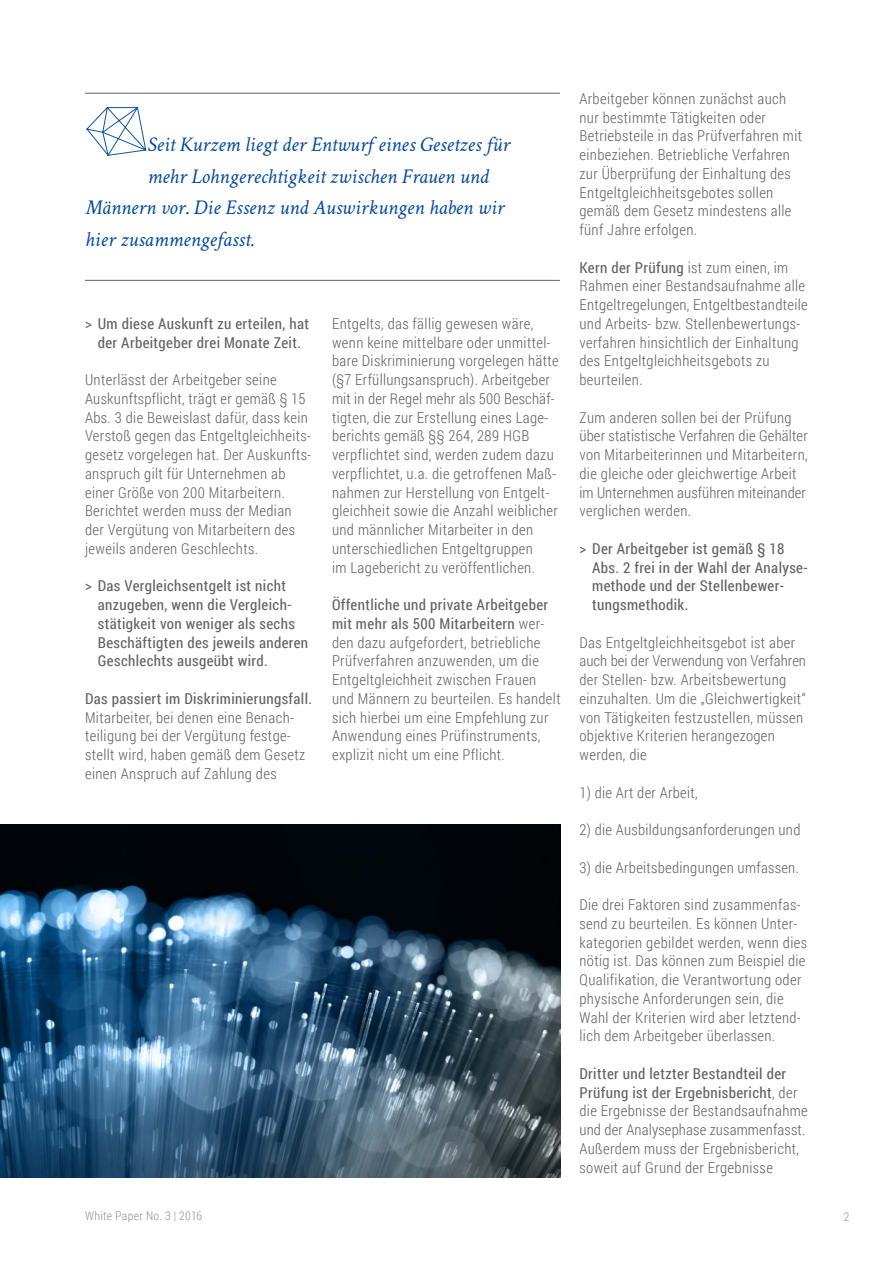
<style>
.page{position:relative;width:893px;height:1263px;background:#fff}
.page>*{position:absolute;margin:0;border:0;box-sizing:border-box;transform-origin:0 0}
.t1{font:italic 21px "Crimson Text";color:#0049a4}
.t2{font:300 15px/18.8px "Roboto Condensed";letter-spacing:.025em;color:#636366}
.t3{font:15px/18.8px "Roboto Condensed";letter-spacing:.025em;color:#636366}
.t4{font:300 12px "Roboto Condensed";letter-spacing:.03em;color:#939598}
.s1{font-weight:400}
</style>
<div class="page">
<hr style="left:85px;top:93px;width:475px;height:1px;background:#636366">
<hr style="left:85px;top:280px;width:475px;height:1px;background:#636366">
<svg style="left:86px;top:107px;width:61px;height:49px"></svg>
<img style="left:0;top:825px;width:561px;height:353px">
<h1 class="t1" style="left:147px;top:133px;width:364px">Seit Kurzem liegt der Entwurf eines Gesetzes für</h1>
<h1 class="t1" style="left:147px;top:164px;width:343px">mehr Lohngerechtigkeit zwischen Frauen und</h1>
<h1 class="t1" style="left:85px;top:196px;width:420px">Männern vor. Die Essenz und Auswirkungen haben wir</h1>
<h1 class="t1" style="left:85px;top:227px;width:170px">hier zusammengefasst.</h1>
<p class="t3" style="left:85px;top:314px;width:225px;text-align:center">&gt; Um diese Auskunft zu erteilen, hat der Arbeitgeber drei Monate Zeit.</p>
<p class="t2" style="left:85px;top:370px;width:228px">Unterlässt der Arbeitgeber seine Auskunftspflicht, trägt er gemäß § 15<br>Abs. 3 die Beweislast dafür, dass kein Verstoß gegen das Entgeltgleichheits&shy;gesetz vorgelegen hat. Der Auskunfts&shy;anspruch gilt für Unternehmen ab einer Größe von 200 Mitarbeitern.<br>Berichtet werden muss der Median der Vergütung von Mitarbeitern des jeweils anderen Geschlechts.</p>
<p class="t3" style="left:98px;top:576px;width:212px;text-indent:-13px">&gt; Das Vergleichsentgelt ist nicht anzugeben, wenn die Vergleich&shy;stätigkeit von weniger als sechs<br>Beschäftigten des jeweils anderen<br>Geschlechts ausgeübt wird.</p>
<p class="t3" style="left:85px;top:689px;width:229px">Das passiert im Diskriminierungsfall.</p>
<p class="t2" style="left:85px;top:707px;width:222px">Mitarbeiter, bei denen eine Benach&shy;teiligung bei der Vergütung festge&shy;stellt wird, haben gemäß dem Gesetz einen Anspruch auf Zahlung des</p>
<p class="t2" style="left:332px;top:314px;width:228px">Entgelts, das fällig gewesen wäre, wenn keine mittelbare oder unmittel&shy;bare Diskriminierung vorgelegen hätte (§7 Erfüllungsanspruch). Arbeitgeber mit in der Regel mehr als 500 Beschäf&shy;tigten, die zur Erstellung eines Lage&shy;berichts gemäß §§ 264, 289 HGB verpflichtet sind, werden zudem dazu verpflichtet, u.a. die getroffenen Maß&shy;nahmen zur Herstellung von Entgelt&shy;gleichheit sowie die Anzahl weiblicher und männlicher Mitarbeiter in den unterschiedlichen Entgeltgruppen<br>im Lagebericht zu veröffentlichen.</p>
<p class="t2" style="left:332px;top:595px;width:230px"><span class="s1">Öffentliche und private Arbeitgeber mit mehr als 500 Mitarbeitern</span> wer&shy;den dazu aufgefordert, betriebliche Prüfverfahren anzuwenden, um die Entgeltgleichheit zwischen Frauen und Männern zu beurteilen. Es handelt sich hierbei um eine Empfehlung zur Anwendung eines Prüfinstruments, explizit nicht um eine Pflicht.</p>
<p class="t2" style="left:579px;top:89px;width:224px">Arbeitgeber können zunächst auch nur bestimmte Tätigkeiten oder Betriebsteile in das Prüfverfahren mit einbeziehen. Betriebliche Verfahren zur Überprüfung der Einhaltung des Entgeltgleichheitsgebotes sollen gemäß dem Gesetz mindestens alle fünf Jahre erfolgen.</p>
<p class="t2" style="left:579px;top:257px;width:230px"><span class="s1">Kern der Prüfung</span> ist zum einen, im Rahmen einer Bestandsaufnahme alle Entgeltregelungen, Entgeltbestandteile und Arbeits- bzw. Stellenbewertungs&shy;verfahren hinsichtlich der Einhaltung des Entgeltgleichheitsgebots zu beurteilen.</p>
<p class="t2" style="left:579px;top:407px;width:230px">Zum anderen sollen bei der Prüfung über statistische Verfahren die Gehälter von Mitarbeiterinnen und Mitarbeitern, die gleiche oder gleichwertige Arbeit im Unternehmen ausführen miteinander verglichen werden.</p>
<p class="t3" style="left:592px;top:539px;width:217px;text-indent:-13px">&gt; Der Arbeitgeber ist gemäß § 18<br>Abs. 2 frei in der Wahl der Analyse&shy;methode und der Stellenbewer&shy;tungsmethodik.</p>
<p class="t2" style="left:579px;top:632px;width:228px">Das Entgeltgleichheitsgebot ist aber auch bei der Verwendung von Verfahren der Stellen- bzw. Arbeitsbewertung einzuhalten. Um die „Gleichwertigkeit“ von Tätigkeiten festzustellen, müssen objektive Kriterien herangezogen werden, die</p>
<p class="t2" style="left:579px;top:782px;width:120px">1) die Art der Arbeit,</p>
<p class="t2" style="left:579px;top:820px;width:222px">2) die Ausbildungsanforderungen und</p>
<p class="t2" style="left:579px;top:857px;width:221px">3) die Arbeitsbedingungen umfassen.</p>
<p class="t2" style="left:579px;top:895px;width:229px">Die drei Faktoren sind zusammenfas&shy;send zu beurteilen. Es können Unter&shy;kategorien gebildet werden, wenn dies nötig ist. Das können zum Beispiel die Qualifikation, die Verantwortung oder physische Anforderungen sein, die Wahl der Kriterien wird aber letztend&shy;lich dem Arbeitgeber überlassen.</p>
<p class="t2" style="left:579px;top:1064px;width:230px"><span class="s1">Dritter und letzter Bestandteil der Prüfung ist der Ergebnisbericht</span>, der die Ergebnisse der Bestandsaufnahme und der Analysephase zusammenfasst.<br>Außerdem muss der Ergebnisbericht, soweit auf Grund der Ergebnisse</p>
<p class="t4" style="left:85px;top:1207px;width:119px">White Paper No. 3 | 2016</p>
<p class="t4" style="left:844px;top:1208px;width:7px">2</p>
</div>
